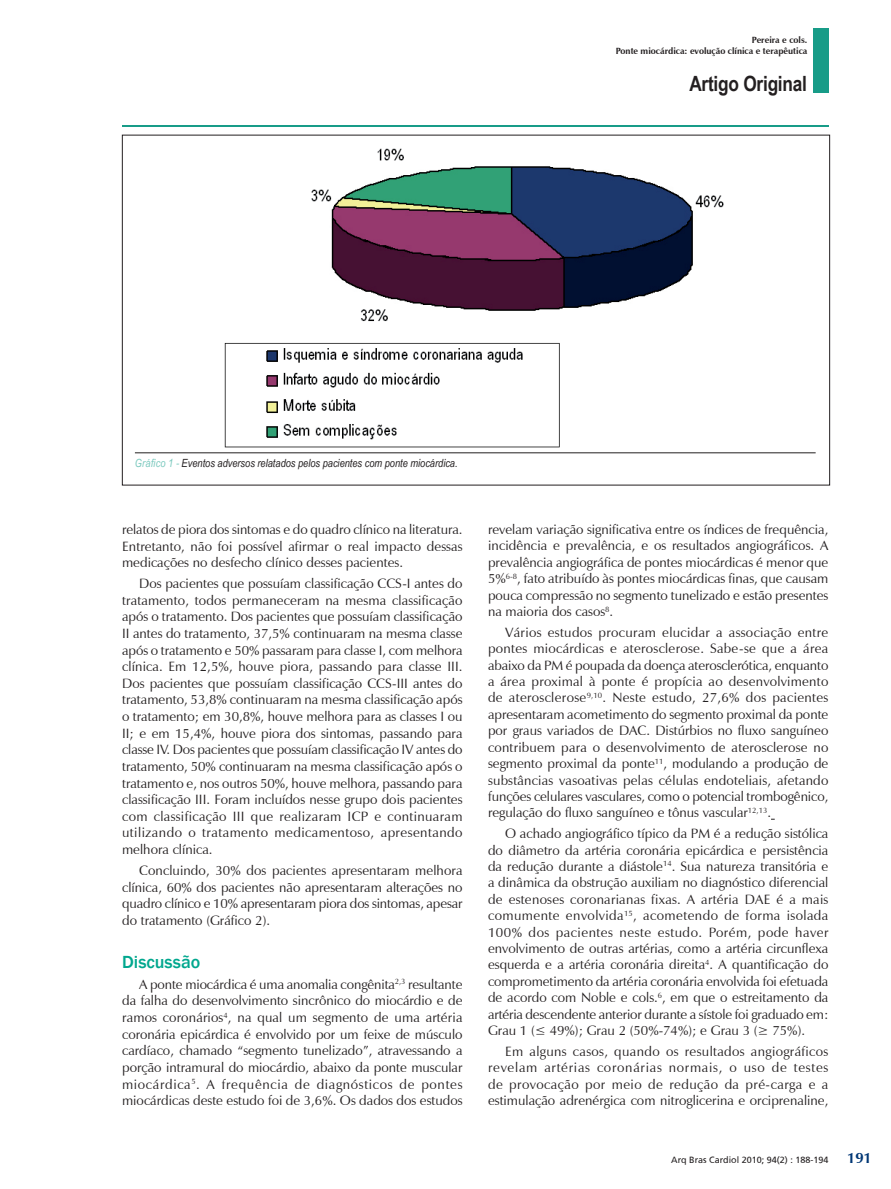
<style>
.page{position:relative;width:891px;height:1189px;background:#fff}
.page>*{position:absolute;margin:0;border:0;box-sizing:border-box;transform-origin:0 0}
.t1{font:700 21px "Arial Narrow";letter-spacing:-.01em;color:#231f20}
.t2{font:500 18px "Franklin Gothic";color:#00a78e}
.t3{font:700 15px "Zapf Humanist 601 BT";color:#013775}
.t4{font:13.5px/16.4px "Zapf Humanist 601 BT";color:#231f20;text-align:justify}
.t5{font:italic 11.25px "Arial Narrow";color:#231f20}
.t6{font:700 9px/10.8px "Zapf Humanist 601 BT";color:#231f20;text-align:right}
.t7{font:9px "Frutiger";color:#231f20}
.s1{color:#7bc9be}
</style>
<div class="page">
<hr style="left:122px;top:125px;width:706px;height:2px;background:#189c88">
<div style="left:812px;top:28px;width:16px;height:65px;background:#189c88"></div>
<img style="left:224px;top:148px;width:500px;height:300px">
<hr style="left:135px;top:452px;width:680px;height:1px;background:#231f20">
<p class="t6" style="left:615px;top:35px;width:193px">Pereira e cols.<br>Ponte miocárdica: evolução clínica e terapêutica</p>
<h1 class="t1" style="left:689px;top:71px;width:119px">Artigo Original</h1>
<p class="t5" style="left:135px;top:456px;width:324px"><span class="s1">Gráfico 1 -</span> Eventos adversos relatados pelos pacientes com ponte miocárdica.</p>
<p class="t4" style="left:122px;top:521px;width:342px">relatos de piora dos sintomas e do quadro clínico na literatura.<br>Entretanto, não foi possível afirmar o real impacto dessas medicações no desfecho clínico desses pacientes.</p>
<p class="t4" style="left:122px;top:575px;width:342px;text-indent:17px">Dos pacientes que possuíam classificação CCS-I antes do tratamento, todos permaneceram na mesma classificação após o tratamento. Dos pacientes que possuíam classificação II antes do tratamento, 37,5% continuaram na mesma classe após o tratamento e 50% passaram para classe I, com melhora clínica. Em 12,5%, houve piora, passando para classe III.<br>Dos pacientes que possuíam classificação CCS-III antes do tratamento, 53,8% continuaram na mesma classificação após o tratamento; em 30,8%, houve melhora para as classes I ou II; e em 15,4%, houve piora dos sintomas, passando para classe IV. Dos pacientes que possuíam classificação IV antes do tratamento, 50% continuaram na mesma classificação após o tratamento e, nos outros 50%, houve melhora, passando para classificação III. Foram incluídos nesse grupo dois pacientes com classificação III que realizaram ICP e continuaram utilizando o tratamento medicamentoso, apresentando melhora clínica.</p>
<p class="t4" style="left:122px;top:861px;width:342px;text-indent:17px">Concluindo, 30% dos pacientes apresentaram melhora clínica, 60% dos pacientes não apresentaram alterações no quadro clínico e 10% apresentaram piora dos sintomas, apesar do tratamento (Gráfico 2).</p>
<h2 class="t2" style="left:122px;top:951px;width:80px">Discussão</h2>
<p class="t4" style="left:122px;top:975px;width:342px;text-indent:17px">A ponte miocárdica é uma anomalia congênita<sup>2,3</sup> resultante da falha do desenvolvimento sincrônico do miocárdio e de ramos coronários<sup>4</sup>, na qual um segmento de uma artéria coronária epicárdica é envolvido por um feixe de músculo cardíaco, chamado “segmento tunelizado”, atravessando a porção intramural do miocárdio, abaixo da ponte muscular miocárdica<sup>5</sup>. A frequência de diagnósticos de pontes miocárdicas deste estudo foi de 3,6%. Os dados dos estudos</p>
<p class="t4" style="left:488px;top:521px;width:342px">revelam variação significativa entre os índices de frequência, incidência e prevalência, e os resultados angiográficos. A prevalência angiográfica de pontes miocárdicas é menor que 5%<sup>6-8</sup>, fato atribuído às pontes miocárdicas finas, que causam pouca compressão no segmento tunelizado e estão presentes na maioria dos casos<sup>8</sup>.</p>
<p class="t4" style="left:488px;top:623px;width:342px;text-indent:17px">Vários estudos procuram elucidar a associação entre pontes miocárdicas e aterosclerose. Sabe-se que a área abaixo da PM é poupada da doença aterosclerótica, enquanto a área proximal à ponte é propícia ao desenvolvimento de aterosclerose<sup>9,10</sup>. Neste estudo, 27,6% dos pacientes apresentaram acometimento do segmento proximal da ponte por graus variados de DAC. Distúrbios no fluxo sanguíneo contribuem para o desenvolvimento de aterosclerose no segmento proximal da ponte<sup>11</sup>, modulando a produção de substâncias vasoativas pelas células endoteliais, afetando funções celulares vasculares, como o potencial trombogênico, regulação do fluxo sanguíneo e tônus vascular<sup>12,13</sup>.</p>
<p class="t4" style="left:488px;top:825px;width:342px;text-indent:17px">O achado angiográfico típico da PM é a redução sistólica do diâmetro da artéria coronária epicárdica e persistência da redução durante a diástole<sup>14</sup>. Sua natureza transitória e a dinâmica da obstrução auxiliam no diagnóstico diferencial de estenoses coronarianas fixas. A artéria DAE é a mais comumente envolvida<sup>15</sup>, acometendo de forma isolada 100% dos pacientes neste estudo. Porém, pode haver envolvimento de outras artérias, como a artéria circunflexa esquerda e a artéria coronária direita<sup>4</sup>. A quantificação do comprometimento da artéria coronária envolvida foi efetuada de acordo com Noble e cols.<sup>6</sup>, em que o estreitamento da artéria descendente anterior durante a sístole foi graduado em:<br>Grau 1 (≤ 49%); Grau 2 (50%-74%); e Grau 3 (≥ 75%).</p>
<p class="t4" style="left:488px;top:1042px;width:342px;text-indent:17px">Em alguns casos, quando os resultados angiográficos revelam artérias coronárias normais, o uso de testes de provocação por meio de redução da pré-carga e a estimulação adrenérgica com nitroglicerina e orciprenaline,</p>
<p class="t7" style="left:671px;top:1154px;width:159px">Arq Bras Cardiol 2010; 94(2) : 188-194</p>
<p class="t3" style="left:847px;top:1148px;width:26px">191</p>
</div>
